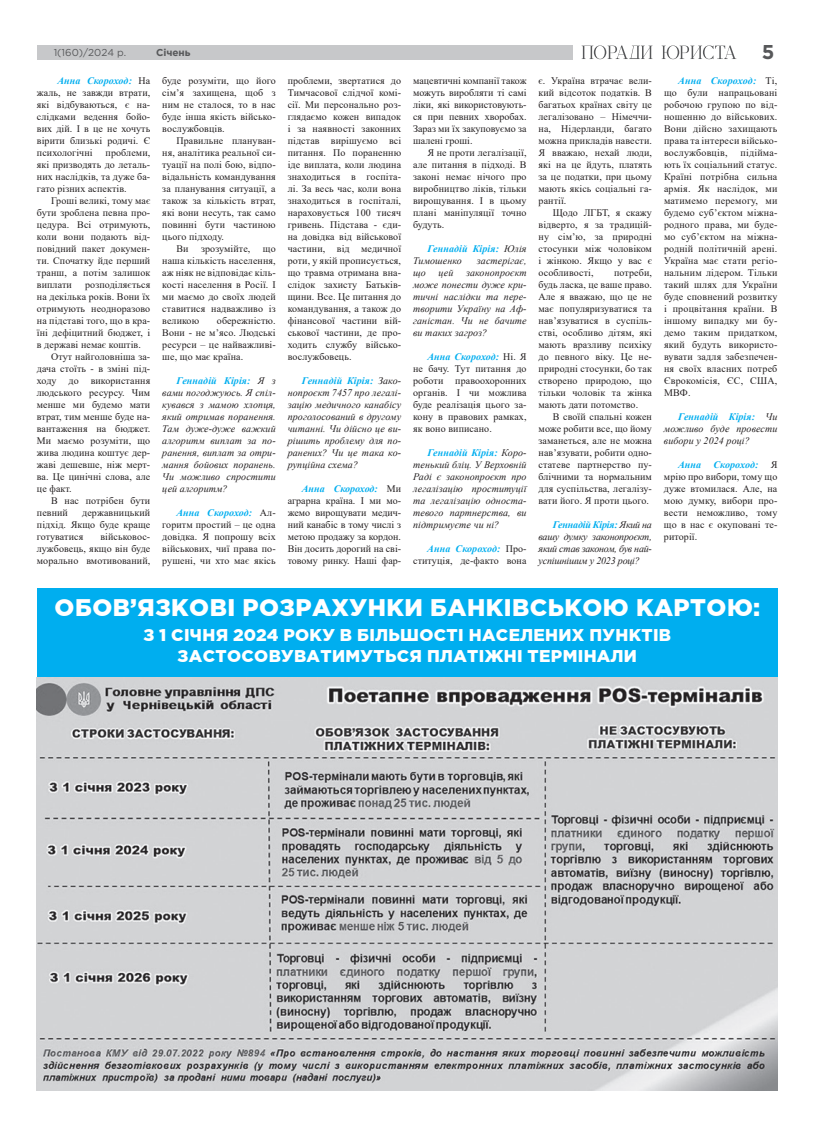
<style>
.page{position:relative;width:820px;height:1134px;background:#fff}
.page>*{position:absolute;margin:0;border:0;box-sizing:border-box;transform-origin:0 0}
.t1{font:900 24px "Gotham Pro";letter-spacing:.02em;color:#fff}
.t2{font:700 20px "Gotham Pro";color:#57585a}
.t3{font:900 17px/20.4px "Gotham Pro";letter-spacing:.02em;color:#fff;text-align:center}
.t4{font:10px/12px "Times New Roman";letter-spacing:.01em;color:#231f20;text-align:justify}
.t5{font:italic 10px/12px "Times New Roman";letter-spacing:.01em;color:#231f20;text-align:justify}
.t6{font:italic 700 10px/12px "Times New Roman";letter-spacing:.01em;color:#00aeef}
.t7{font:10px "Gotham Pro";color:#57585a}
.t8{font:700 10px "Gotham Pro";color:#57585a}
.s1{font-weight:700;font-style:italic;color:#00aeef}
.s2{font-weight:700;color:#00aeef}
.s3{font-weight:400;color:#231f20}
</style>
<div class="page">
<div style="left:37px;top:45px;width:535px;height:15px;background:#c7c8ca"></div>
<svg style="left:661px;top:45px;width:75px;height:14px"></svg>
<svg style="left:581px;top:45px;width:71px;height:14px"></svg>
<div style="left:37px;top:588px;width:740px;height:89px;background:#00aeef"></div>
<img style="left:37px;top:677px;width:740px;height:413px">
<p class="t7" style="left:54px;top:47px;width:74px">1(160)/2024 р.</p>
<p class="t8" style="left:156px;top:47px;width:36px">Січень</p>
<h2 class="t2" style="left:761px;top:40px;width:14px">5</h2>
<p class="t4" style="left:37px;top:74px;width:115px;text-indent:21px"><span class="s1">Анна Скороход:</span> На жаль, не завжди втрати, які відбуваються, є на&shy;слідками ведення бойо&shy;вих дій. І в це не хочуть вірити близькі родичі. Є психологічні</p>
<p class="t4" style="left:37px;top:146px;width:115px;text-indent:69px">проблеми, які призводять до леталь&shy;них наслідків, та дуже ба&shy;гато різних аспектів.</p>
<p class="t4" style="left:37px;top:194px;width:115px;text-indent:14px">Гроші великі, тому має бути зроблена певна про&shy;цедура. Всі отримують, коли вони подають від&shy;повідний пакет докумен&shy;ти. Спочатку йде перший транш, а потім залишок виплати</p>
<p class="t4" style="left:85px;top:278px;width:67px">розподіляється</p>
<p class="t4" style="left:37px;top:290px;width:115px">на декілька років. Вони їх</p>
<p class="t4" style="left:37px;top:302px;width:115px">отримують неодноразово</p>
<p class="t4" style="left:37px;top:314px;width:115px">на підставі того, що в кра-</p>
<p class="t4" style="left:37px;top:326px;width:115px">їні дефіцитний бюджет, і</p>
<p class="t4" style="left:37px;top:338px;width:106px">в державі немає коштів.</p>
<p class="t4" style="left:51px;top:350px;width:101px">Отут найголовніша за-</p>
<p class="t4" style="left:37px;top:362px;width:115px">дача стоїть - в зміні під-</p>
<p class="t4" style="left:37px;top:374px;width:115px">ходу до використання</p>
<p class="t4" style="left:37px;top:386px;width:115px">людського ресурсу. Чим</p>
<p class="t4" style="left:37px;top:398px;width:115px">менше ми будемо мати</p>
<p class="t4" style="left:37px;top:410px;width:115px">втрат, тим менше буде на-</p>
<p class="t4" style="left:37px;top:422px;width:115px">вантаження на бюджет.</p>
<p class="t4" style="left:37px;top:434px;width:115px">Ми маємо розуміти, що</p>
<p class="t4" style="left:37px;top:446px;width:115px">жива людина коштує дер-</p>
<p class="t4" style="left:37px;top:458px;width:115px">жаві дешевше, ніж мерт-</p>
<p class="t4" style="left:37px;top:470px;width:115px">ва. Це цинічні слова, але</p>
<p class="t4" style="left:37px;top:482px;width:36px">це факт.</p>
<p class="t4" style="left:51px;top:494px;width:101px">В нас потрібен бути</p>
<p class="t4" style="left:37px;top:506px;width:33px">певний</p>
<p class="t4" style="left:37px;top:506px;width:115px;text-indent:45px">державницький підхід. Якщо буде краще готуватися</p>
<p class="t4" style="left:37px;top:530px;width:115px;text-indent:63px">військовос&shy;лужбовець, якщо він буде морально вмотивований,</p>
<p class="t4" style="left:162px;top:74px;width:115px">буде розуміти, що його сім’я захищена, щоб з ним не сталося, то в нас буде інша якість військо&shy;вослужбовців.</p>
<p class="t4" style="left:162px;top:134px;width:115px;text-indent:14px">Правильне плануван&shy;ня, аналітика реальної си&shy;туації на полі бою, відпо&shy;відальність командування за планування ситуації, а також за кількість втрат, які вони несуть, так само повинні бути частиною цього підходу.</p>
<p class="t4" style="left:162px;top:242px;width:115px;text-indent:14px">Ви зрозумійте, що наша кількість населення, аж ніяк не відповідає кіль&shy;кості населення в Росії. І ми маємо до своїх людей ставитися надважливо із великою</p>
<p class="t4" style="left:162px;top:314px;width:115px;text-indent:55px">обережністю.<br>Вони - не м’ясо. Людські ресурси – це найважливі&shy;ше, що має країна.</p>
<p class="t5" style="left:162px;top:374px;width:115px;text-indent:14px"><span class="s2">Геннадій Кірія:</span> Я з вами погоджуюсь. Я спіл&shy;кувався з мамою хлопця, який отримав поранення.<br>Там дуже-дуже важкий алгоритм виплат за по&shy;ранення, виплат за отри&shy;мання бойових поранень.<br>Чи можливо спростити цей алгоритм?</p>
<p class="t4" style="left:162px;top:506px;width:115px;text-indent:14px"><span class="s1">Анна Скороход:</span> Ал&shy;горитм простий – це одна довідка. Я попрошу всіх військових, чиї права по&shy;рушені, чи хто має якісь</p>
<p class="t4" style="left:287px;top:74px;width:115px">проблеми, звертатися до Тимчасової слідчої комі&shy;сії. Ми персонально роз&shy;глядаємо кожен випадок і за наявності законних підстав вирішуємо всі питання. По пораненню іде виплата, коли людина знаходиться в госпіта&shy;лі. За весь час, коли вона знаходиться в госпіталі, нараховується 100 тисяч гривень. Підстава - єди&shy;на довідка від військової частини, від медичної роти, у якій прописується, що травма отримана вна&shy;слідок захисту Батьків&shy;щини. Все. Це питання до командування, а також до фінансової частини вій&shy;ськової частини, де про&shy;ходить службу військо&shy;вослужбовець.</p>
<p class="t5" style="left:287px;top:374px;width:115px;text-indent:14px"><span class="s2">Геннадій Кірія:</span> Зако&shy;нопроєкт 7457 про легалі&shy;зацію медичного канабісу проголосований в другому читанні. Чи дійсно це ви&shy;рішить проблему для по&shy;ранених? Чи це така ко&shy;рупційна схема?</p>
<p class="t4" style="left:287px;top:482px;width:115px;text-indent:14px"><span class="s1">Анна Скороход:</span> Ми аграрна країна. І ми мо&shy;жемо вирощувати медич&shy;ний канабіс в тому числі з метою продажу за кордон.<br>Він досить дорогий на сві&shy;товому ринку. Наші фар-</p>
<p class="t4" style="left:413px;top:74px;width:115px">мацевтичні компанії також можуть виробляти ті самі ліки, які використовують&shy;ся при певних хворобах.<br>Зараз ми їх закуповуємо за шалені гроші.</p>
<p class="t4" style="left:413px;top:146px;width:115px;text-indent:14px">Я не проти легалізації, але питання в підході. В законі немає нічого про виробництво ліків, тільки вирощування. І в цьому плані маніпуляції точно будуть.</p>
<p class="t6" style="left:413px;top:242px;width:115px;text-indent:14px">Геннадій Кірія: <span class="s3">Юлія<br>Тимошенко</span></p>
<p class="t5" style="left:477px;top:254px;width:51px">застерігає,</p>
<p class="t5" style="left:413px;top:266px;width:14px">що</p>
<p class="t5" style="left:438px;top:266px;width:16px">цей</p>
<p class="t5" style="left:413px;top:266px;width:115px;text-indent:53px">законопроєкт може понести дуже кри&shy;тичні наслідки та пере&shy;творити Україну на Аф&shy;ганістан. Чи не бачите ви таких загроз?</p>
<p class="t4" style="left:413px;top:350px;width:115px;text-indent:14px"><span class="s1">Анна Скороход:</span> Ні. Я не бачу. Тут питання до роботи правоохоронних органів. І чи можлива буде реалізація цього за&shy;кону в правових рамках, як воно виписано.</p>
<p class="t5" style="left:413px;top:446px;width:115px;text-indent:14px"><span class="s2">Геннадій Кірія:</span> Коро&shy;тенький бліц. У Верховній Раді є законопроєкт про легалізацію проституції та легалізацію односта&shy;тевого партнерства, ви підтримуєте чи ні?</p>
<p class="t4" style="left:413px;top:542px;width:115px;text-align:right"><span class="s1">Анна Скороход:</span> Про&shy;ституція, де-факто вона</p>
<p class="t4" style="left:538px;top:74px;width:115px">є. Україна втрачає вели&shy;кий відсоток податків. В багатьох країнах світу це легалізовано – Німеччи&shy;на, Нідерланди, багато можна прикладів навести.<br>Я вважаю, нехай люди, які на це йдуть, платять за це податки, при цьому мають якісь соціальні га&shy;рантії.</p>
<p class="t4" style="left:538px;top:206px;width:115px;text-indent:14px">Щодо ЛГБТ, я скажу відверто, я за традицій&shy;ну сім’ю, за природні стосунки між чоловіком і жінкою. Якщо у вас є особливості,</p>
<p class="t4" style="left:538px;top:266px;width:115px;text-indent:76px">потреби, будь ласка, це ваше право.<br>Але я вважаю, що це не має популяризуватися та нав’язуватися в суспіль&shy;стві, особливо дітям, які мають вразливу психіку до певного віку. Це не&shy;природні стосунки, бо так створено природою, що тільки чоловік та жінка мають дати потомство.</p>
<p class="t4" style="left:538px;top:410px;width:115px;text-indent:14px">В своїй спальні кожен може робити все, що йому заманеться, але не можна нав’язувати, робити одно&shy;статеве партнерство пу&shy;блічними та нормальним для суспільства, легалізу&shy;вати його. Я проти цього.</p>
<p class="t5" style="left:538px;top:518px;width:115px;text-indent:14px"><span class="s2">Геннадій Кірія:</span> Який на вашу думку законопроєкт, який став законом, був най&shy;успішнішим у 2023 році?</p>
<p class="t4" style="left:663px;top:74px;width:115px;text-indent:14px"><span class="s1">Анна Скороход:</span> Ті, що були напрацьовані робочою групою по від&shy;ношенню до військових.<br>Вони дійсно захищають права та інтереси військо&shy;вослужбовців,</p>
<p class="t4" style="left:663px;top:146px;width:115px;text-indent:77px">підійма&shy;ють їх соціальний статус.<br>Країні потрібна сильна армія. Як наслідок, ми матимемо перемогу, ми будемо суб’єктом міжна&shy;родного права, ми буде&shy;мо суб’єктом на міжна&shy;родній політичній арені.<br>Україна має стати регіо&shy;нальним лідером. Тільки такий шлях для України буде сповнений розвитку і процвітання країни. В іншому випадку ми бу&shy;демо таким придатком, який будуть використо&shy;вувати задля забезпечен&shy;ня своїх власних потреб Єврокомісія, ЄС, США, МВФ.</p>
<p class="t5" style="left:663px;top:410px;width:115px;text-indent:14px"><span class="s2">Геннадій Кірія:</span> Чи можливо буде провести вибори у 2024 році?</p>
<p class="t4" style="left:663px;top:458px;width:115px;text-indent:14px"><span class="s1">Анна Скороход:</span> Я мрію про вибори, тому що дуже втомилася. Але, на мою думку, вибори про&shy;вести неможливо, тому що в нас є окуповані те&shy;риторії.</p>
<h1 class="t1" style="left:55px;top:594px;width:706px">ОБОВ’ЯЗКОВІ РОЗРАХУНКИ БАНКІВСЬКОЮ КАРТОЮ:</h1>
<h3 class="t3" style="left:143px;top:625px;width:529px">З 1 СІЧНЯ 2024 РОКУ В БІЛЬШОСТІ НАСЕЛЕНИХ ПУНКТІВ<br>ЗАСТОСОВУВАТИМУТЬСЯ ПЛАТІЖНІ ТЕРМІНАЛИ</h3>
</div>
